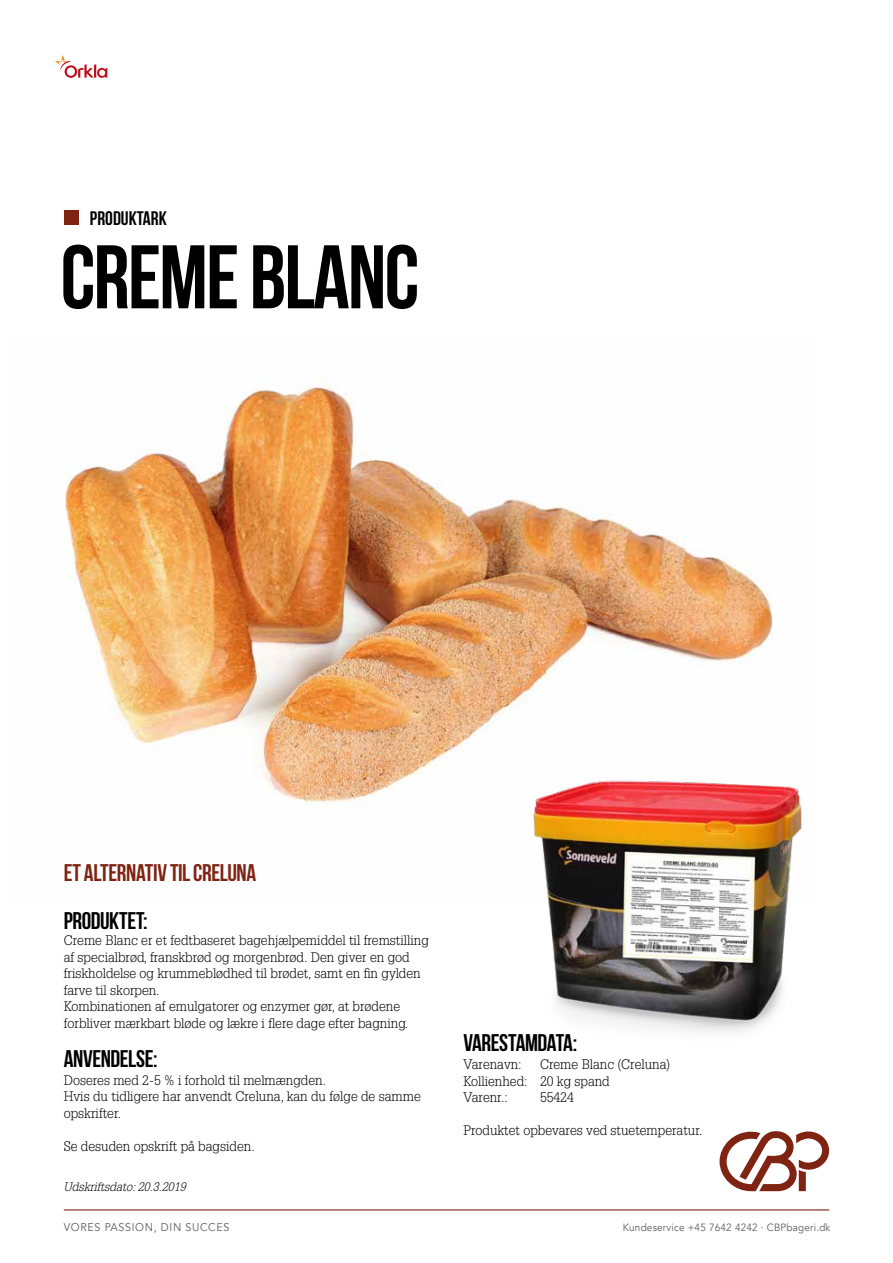
<style>
.page{position:relative;width:893px;height:1263px;background:#fff}
.page>*{position:absolute;margin:0;border:0;box-sizing:border-box;transform-origin:0 0}
.t1{font:700 90px "Bebas Neue";letter-spacing:-.02em;color:#000}
.t2{font:700 24px "Bebas Neue";letter-spacing:-.02em;color:#000}
.t3{font:700 24px "Bebas Neue";letter-spacing:-.015em;color:#7f2312}
.t4{font:700 19.5px "Bebas Neue";color:#000}
.t5{font:300 13.5px/16.5px "Glypha LT Std";color:#000}
.t6{font:italic 300 12px "Glypha LT Std";color:#000}
.t7{font:11.25px "Avenir";letter-spacing:.06em;color:#5e5d5e;scale:.95 1}
.t8{font:10.5px "Avenir";letter-spacing:.02em;color:#5e5d5e;scale:.95 1}
</style>
<div class="page">
<img style="left:65px;top:377px;width:708px;height:432px">
<div style="left:64px;top:210px;width:15px;height:15px;background:#7f2312"></div>
<svg style="left:55px;top:55px;width:52px;height:23px"></svg>
<hr style="left:64px;top:1209px;width:765px;height:1px;background:#7f2312">
<svg style="left:719px;top:1131px;width:110px;height:60px"></svg>
<img style="left:515px;top:767px;width:287px;height:265px">
<h3 class="t4" style="left:90px;top:208px;width:78px">PRODUKTARK</h3>
<h1 class="t1" style="left:61px;top:228px;width:360px">CREME BLANC</h1>
<h2 class="t3" style="left:64px;top:860px;width:194px">ET ALTERNATIV TIL CRELUNA</h2>
<h2 class="t2" style="left:64px;top:907px;width:85px">PRODUKTET:</h2>
<p class="t5" style="left:64px;top:932px;width:367px">Creme Blanc er et fedtbaseret bagehjælpemiddel til fremstilling af specialbrød, franskbrød og morgenbrød. Den giver en god friskholdelse og krummeblødhed til brødet, samt en fin gylden farve til skorpen.<br>Kombinationen af emulgatorer og enzymer gør, at brødene forbliver mærkbart bløde og lækre i flere dage efter bagning.</p>
<h2 class="t2" style="left:64px;top:1045px;width:95px">ANVENDELSE:</h2>
<p class="t5" style="left:64px;top:1072px;width:358px">Doseres med 2-5 % i forhold til melmængden.<br>Hvis du tidligere har anvendt Creluna, kan du følge de samme opskrifter.</p>
<p class="t5" style="left:64px;top:1138px;width:192px">Se desuden opskrift på bagsiden.</p>
<p class="t6" style="left:64px;top:1180px;width:124px">Udskriftsdato: 20.3.2019</p>
<h2 class="t2" style="left:463px;top:1030px;width:115px">VARESTAMDATA:</h2>
<p class="t5" style="left:463px;top:1056px;width:60px">Varenavn:</p>
<p class="t5" style="left:463px;top:1056px;width:208px;text-indent:77px">Creme Blanc (Creluna)<br>Kollienhed: 20 kg spand<br>Varenr.:</p>
<p class="t5" style="left:540px;top:1089px;width:35px">55424</p>
<p class="t5" style="left:463px;top:1122px;width:241px">Produktet opbevares ved stuetemperatur.</p>
<p class="t7" style="left:64px;top:1220px;width:176px">VORES PASSION, DIN SUCCES</p>
<p class="t8" style="left:623px;top:1221px;width:220px">Kundeservice +45 7642 4242 · CBPbageri.dk</p>
</div>
